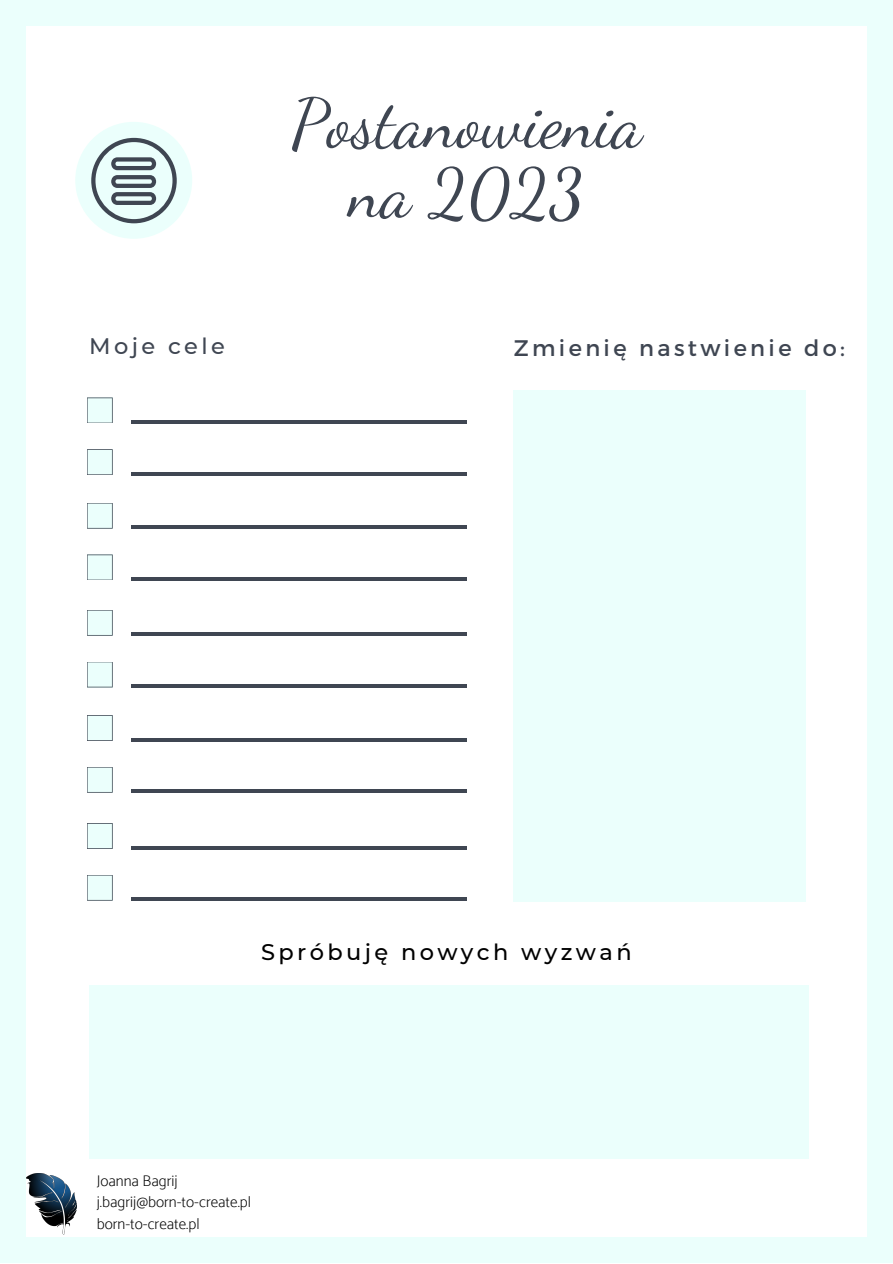
<style>
.page{position:relative;width:893px;height:1264px;background:#fff}
.page>*{position:absolute;margin:0;border:0;box-sizing:border-box;transform-origin:0 0}
.t1{font:68.55px/69.8px "Dancing Script";color:#3f4652;text-align:center}
.t2{font:22.5px "Montserrat";letter-spacing:.15em;color:#3f4652}
.t3{font:500 22.5px "Montserrat";letter-spacing:.15em;color:#000}
.t4{font:500 22.5px "Montserrat";letter-spacing:.15em;color:#3f4652}
.t5{font:200 15.45px/21.1px "Catamaran";color:#000}
</style>
<div class="page">
<div style="left:0;top:0;width:892px;height:1262px;background:#ebfffc"></div>
<div style="left:26px;top:26px;width:840px;height:1210px;background:#fff"></div>
<div style="left:75px;top:122px;width:117px;height:117px;background:#ebfffc;border-radius:50%"></div>
<svg style="left:91px;top:138px;width:86px;height:85px"></svg>
<svg style="left:87px;top:397px;width:26px;height:26px"></svg>
<hr style="left:131px;top:420px;width:335px;height:3px;background:#3f4652">
<svg style="left:87px;top:449px;width:26px;height:26px"></svg>
<hr style="left:131px;top:472px;width:335px;height:3px;background:#3f4652">
<svg style="left:87px;top:503px;width:26px;height:25px"></svg>
<hr style="left:131px;top:525px;width:335px;height:4px;background:#3f4652">
<svg style="left:87px;top:554px;width:26px;height:26px"></svg>
<hr style="left:131px;top:577px;width:335px;height:3px;background:#3f4652">
<svg style="left:87px;top:610px;width:26px;height:25px"></svg>
<hr style="left:131px;top:632px;width:335px;height:4px;background:#3f4652">
<svg style="left:87px;top:662px;width:26px;height:25px"></svg>
<hr style="left:131px;top:684px;width:335px;height:3px;background:#3f4652">
<svg style="left:87px;top:715px;width:26px;height:26px"></svg>
<hr style="left:131px;top:738px;width:335px;height:3px;background:#3f4652">
<svg style="left:87px;top:767px;width:26px;height:25px"></svg>
<hr style="left:131px;top:789px;width:335px;height:4px;background:#3f4652">
<svg style="left:87px;top:823px;width:26px;height:26px"></svg>
<svg style="left:131px;top:846px;width:335px;height:3px"></svg>
<svg style="left:87px;top:875px;width:26px;height:25px"></svg>
<hr style="left:131px;top:897px;width:335px;height:4px;background:#3f4652">
<div style="left:513px;top:390px;width:293px;height:512px;background:#ebfffc"></div>
<div style="left:89px;top:985px;width:720px;height:173px;background:#ebfffc"></div>
<img style="left:26px;top:1173px;width:51px;height:61px">
<h1 class="t1" style="left:291px;top:89px;width:353px">Postanowienia na 2023</h1>
<h2 class="t4" style="left:89px;top:332px;width:137px">Moje cele</h2>
<h2 class="t2" style="left:513px;top:333px;width:333px">Zmienię nastwienie do:</h2>
<h2 class="t3" style="left:261px;top:938px;width:372px">Spróbuję nowych wyzwań</h2>
<p class="t5" style="left:97px;top:1170px;width:156px">Joanna Bagrij j.bagrij@born-to-create.pl born-to-create.pl</p>
</div>
